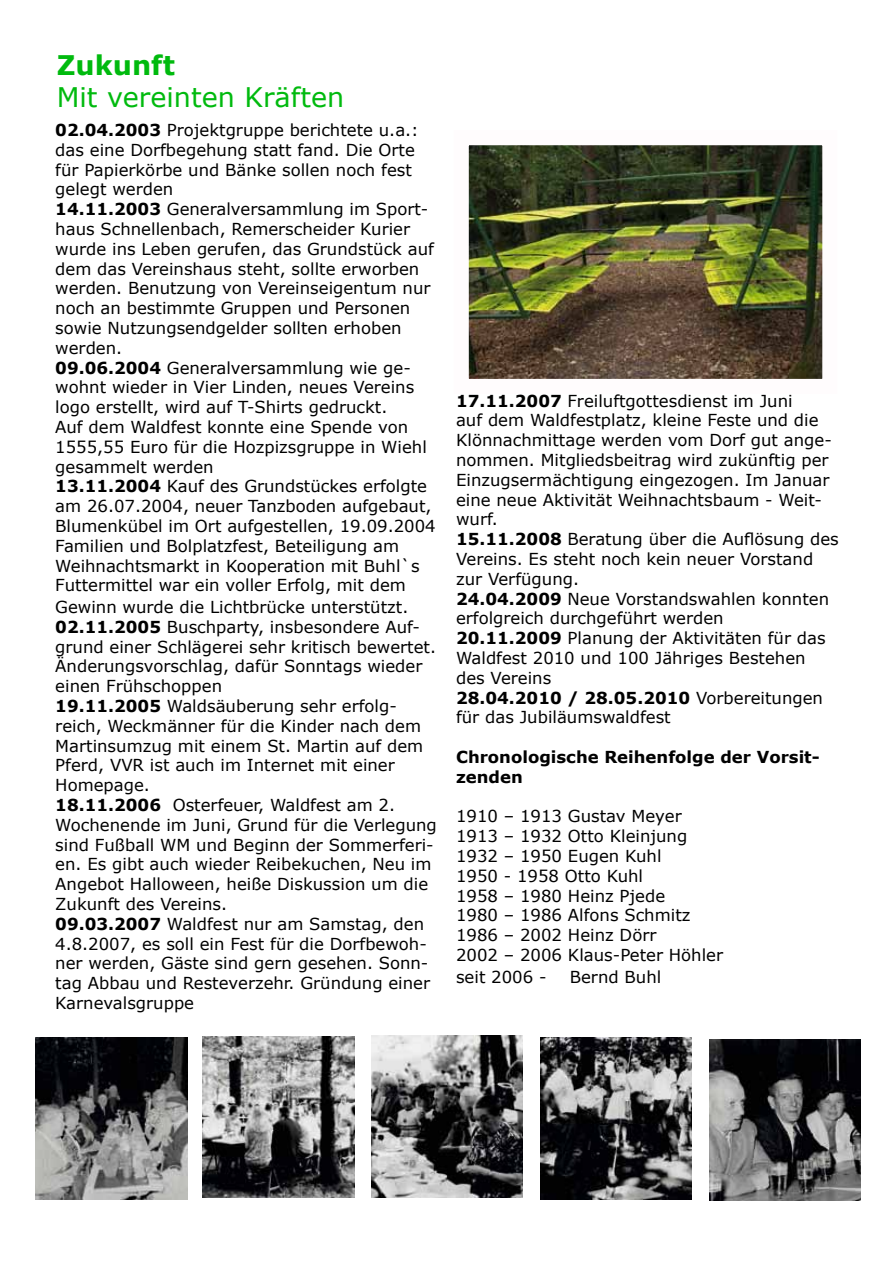
<style>
.page{position:relative;width:893px;height:1263px;background:#fff}
.page>*{position:absolute;margin:0;border:0;box-sizing:border-box;transform-origin:0 0}
.t1{font:27px "Verdana";color:#00ba0e}
.t2{font:700 27px "Verdana";color:#00ba0e}
.t3{font:16.5px/19.8px "Verdana";color:#000}
.t4{font:700 16.5px/19.8px "Verdana";color:#000}
.s1{font-weight:700}
</style>
<div class="page">
<img style="left:541px;top:1038px;width:151px;height:161px">
<img style="left:709px;top:1039px;width:152px;height:161px">
<img style="left:371px;top:1035px;width:152px;height:162px">
<img style="left:203px;top:1036px;width:151px;height:162px">
<img style="left:36px;top:1038px;width:151px;height:161px">
<img style="left:470px;top:146px;width:351px;height:232px">
<h1 class="t2" style="left:57px;top:47px;width:120px">Zukunft</h1>
<h1 class="t1" style="left:57px;top:80px;width:289px">Mit vereinten Kräften</h1>
<p class="t3" style="left:55px;top:120px;width:382px"><span class="s1">02.04.2003</span> Projektgruppe berichtete u.a.: das eine Dorfbegehung statt fand. Die Orte für Papierkörbe und Bänke sollen noch fest gelegt werden<br><span class="s1">14.11.2003</span> Generalversammlung im Sport&shy;haus Schnellenbach, Remerscheider Kurier wurde ins Leben gerufen, das Grundstück auf dem das Vereinshaus steht, sollte erworben werden. Benutzung von Vereinseigentum nur noch an bestimmte Gruppen und Personen sowie Nutzungsendgelder sollten erhoben werden.<br><span class="s1">09.06.2004</span> Generalversammlung wie ge&shy;wohnt wieder in Vier Linden, neues Vereins logo erstellt, wird auf T-Shirts gedruckt.<br>Auf dem Waldfest konnte eine Spende von 1555,55 Euro für die Hozpizsgruppe in Wiehl gesammelt werden<br><span class="s1">13.11.2004</span> Kauf des Grundstückes erfolgte am 26.07.2004, neuer Tanzboden aufgebaut, Blumenkübel im Ort aufgestellen, 19.09.2004<br>Familien und Bolplatzfest, Beteiligung am Weihnachtsmarkt in Kooperation mit Buhl`s Futtermittel war ein voller Erfolg, mit dem</p>
<p class="t3" style="left:55px;top:597px;width:383px">Gewinn wurde die Lichtbrücke unterstützt.<br><span class="s1">02.11.2005</span> Buschparty, insbesondere Auf&shy;grund einer Schlägerei sehr kritisch bewertet.<br>Änderungsvorschlag, dafür Sonntags wieder einen Frühschoppen<br><span class="s1">19.11.2005</span> Waldsäuberung sehr erfolg&shy;reich, Weckmänner für die Kinder nach dem Martinsumzug mit einem St. Martin auf dem Pferd, VVR ist auch im Internet mit einer Homepage.<br><span class="s1">18.11.2006</span> Osterfeuer, Waldfest am 2.<br>Wochenende im Juni, Grund für die Verlegung sind Fußball WM und Beginn der Sommerferi&shy;en. Es gibt auch wieder Reibekuchen, Neu im Angebot Halloween, heiße Diskussion um die Zukunft des Vereins.<br><span class="s1">09.03.2007</span> Waldfest nur am Samstag, den 4.8.2007, es soll ein Fest für die Dorfbewoh&shy;ner werden, Gäste sind gern gesehen. Sonn&shy;tag Abbau und Resteverzehr. Gründung einer Karnevalsgruppe</p>
<p class="t3" style="left:456px;top:391px;width:384px"><span class="s1">17.11.2007</span> Freiluftgottesdienst im Juni<br>auf dem Waldfestplatz, kleine Feste und die Klönnachmittage werden vom Dorf gut ange&shy;nommen. Mitgliedsbeitrag wird zukünftig per Einzugsermächtigung eingezogen. Im Januar eine neue Aktivität Weihnachtsbaum - Weit&shy;wurf.<br><span class="s1">15.11.2008</span> Beratung über die Auflösung des Vereins. Es steht noch kein neuer Vorstand zur Verfügung.<br><span class="s1">24.04.2009</span> Neue Vorstandswahlen konnten erfolgreich durchgeführt werden<br><span class="s1">20.11.2009</span> Planung der Aktivitäten für das Waldfest 2010 und 100 Jähriges Bestehen<br>des Vereins<br><span class="s1">28.04.2010 / 28.05.2010</span> Vorbereitungen für das Jubiläumswaldfest</p>
<p class="t4" style="left:456px;top:747px;width:365px">Chronologische Reihenfolge der Vorsit&shy;zenden</p>
<p class="t3" style="left:456px;top:807px;width:269px">1910 – 1913 Gustav Meyer<br>1913 – 1932 Otto Kleinjung<br>1932 – 1950 Eugen Kuhl<br>1950 - 1958 Otto Kuhl<br>1958 – 1980 Heinz Pjede<br>1980 – 1986 Alfons Schmitz<br>1986 – 2002 Heinz Dörr<br>2002 – 2006 Klaus-Peter Höhler</p>
<p class="t3" style="left:456px;top:967px;width:92px">seit 2006 -</p>
<p class="t3" style="left:570px;top:967px;width:93px">Bernd Buhl</p>
</div>
